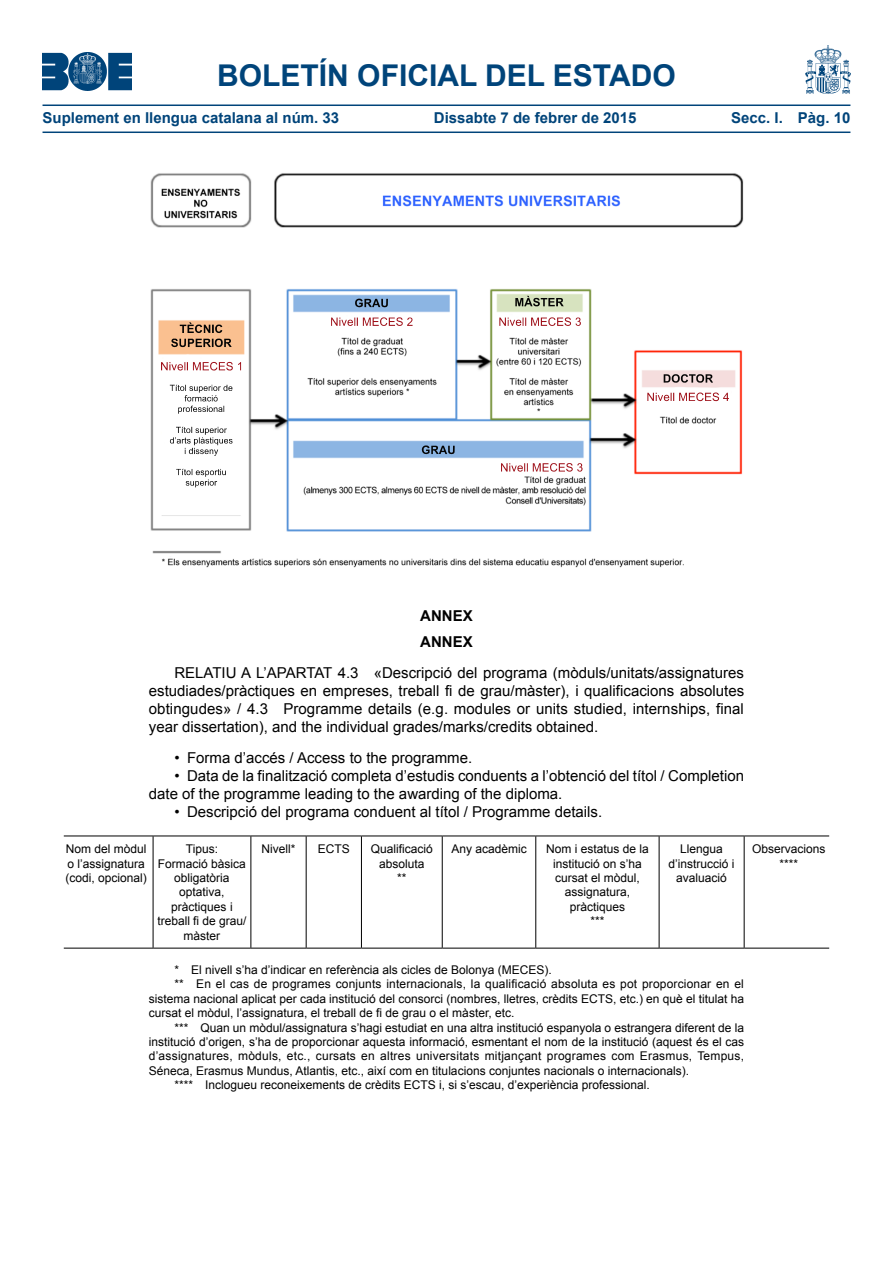
<style>
.page{position:relative;width:893px;height:1263px;background:#fff}
.page>*{position:absolute;margin:0;border:0;box-sizing:border-box;transform-origin:0 0}
.t1{font:700 30px "Arial";color:#00447a}
.PARRAFO_2{font:15px/18px "Arial MT2";color:#000;text-align:justify}
.PARRAFO{font:15px/18px "Arial";color:#000}
.t2{font:700 15px "Arial";color:#00447a}
.PARRAFO_2-2{font:15px "Arial";color:#000}
.ANEXO{font:700 15px "Arial";color:#000}
.CITA{font:12px/14.4px "Arial MT2";color:#000;text-align:justify}
.CUERPO_TABLA_CENTRO{font:12px/14.4px "Arial MT2";color:#000;text-align:center}
.s1{font-family:"Arial MT2"}
</style>
<div class="page">
<img style="left:43px;top:53px;width:89px;height:37px">
<img style="left:805px;top:46px;width:45px;height:47px">
<hr style="left:43px;top:104px;width:807px;height:2px;background:#00447a">
<hr style="left:43px;top:132px;width:807px;height:1px;background:#00447a">
<img style="left:150px;top:173px;width:594px;height:395px">
<img style="left:193px;top:362px;width:48px;height:8px">
<img style="left:363px;top:317px;width:50px;height:9px">
<img style="left:541px;top:317px;width:40px;height:9px">
<img style="left:536px;top:463px;width:47px;height:9px">
<img style="left:679px;top:392px;width:50px;height:9px">
<img style="left:180px;top:322px;width:42px;height:22px">
<img style="left:355px;top:299px;width:33px;height:8px">
<img style="left:524px;top:296px;width:40px;height:10px">
<img style="left:422px;top:445px;width:33px;height:9px">
<img style="left:672px;top:374px;width:41px;height:9px">
<img style="left:170px;top:385px;width:62px;height:6px">
<img style="left:176px;top:469px;width:45px;height:8px">
<hr style="left:153px;top:836px;width:1px;height:112px;background:#000">
<hr style="left:250px;top:836px;width:1px;height:112px;background:#000">
<hr style="left:306px;top:836px;width:1px;height:112px;background:#000">
<hr style="left:361px;top:836px;width:1px;height:112px;background:#000">
<hr style="left:442px;top:836px;width:1px;height:112px;background:#000">
<hr style="left:535px;top:836px;width:1px;height:112px;background:#000">
<hr style="left:659px;top:836px;width:1px;height:112px;background:#000">
<hr style="left:744px;top:836px;width:1px;height:112px;background:#000">
<hr style="left:64px;top:835px;width:89px;height:1px;background:#000">
<hr style="left:153px;top:835px;width:98px;height:1px;background:#000">
<hr style="left:251px;top:835px;width:55px;height:1px;background:#000">
<hr style="left:306px;top:835px;width:55px;height:1px;background:#000">
<hr style="left:361px;top:835px;width:81px;height:1px;background:#000">
<hr style="left:442px;top:835px;width:94px;height:1px;background:#000">
<hr style="left:536px;top:835px;width:123px;height:1px;background:#000">
<hr style="left:659px;top:835px;width:85px;height:1px;background:#000">
<hr style="left:744px;top:835px;width:85px;height:1px;background:#000">
<hr style="left:64px;top:948px;width:89px;height:1px;background:#000">
<hr style="left:153px;top:948px;width:98px;height:1px;background:#000">
<hr style="left:251px;top:948px;width:55px;height:1px;background:#000">
<hr style="left:306px;top:948px;width:55px;height:1px;background:#000">
<hr style="left:361px;top:948px;width:81px;height:1px;background:#000">
<hr style="left:442px;top:948px;width:94px;height:1px;background:#000">
<hr style="left:536px;top:948px;width:123px;height:1px;background:#000">
<hr style="left:659px;top:948px;width:85px;height:1px;background:#000">
<hr style="left:744px;top:948px;width:85px;height:1px;background:#000">
<h1 class="t1" style="left:217px;top:55px;width:460px">BOLETÍN OFICIAL DEL ESTADO</h1>
<p class="t2" style="left:43px;top:108px;width:298px">Suplement en llengua catalana al núm. 33</p>
<p class="t2" style="left:434px;top:108px;width:204px">Dissabte 7 de febrer de 2015</p>
<p class="t2" style="left:731px;top:108px;width:121px">Secc. I. Pàg. 10</p>
<h1 class="ANEXO" style="left:420px;top:605px;width:54px">ANNEX</h1>
<h1 class="ANEXO" style="left:420px;top:632px;width:54px">ANNEX</h1>
<p class="PARRAFO_2" style="left:149px;top:664px;width:597px;text-indent:26px">RELATIU A L’APARTAT 4.3 «Descripció del programa (mòduls/unitats/assignatures estudiades/pràctiques en empreses, treball fi de grau/màster), i qualificacions absolutes obtingudes» / 4.3 Programme details (e.g. modules or units studied, internships, final year dissertation), and the individual grades/marks/credits obtained.</p>
<p class="PARRAFO_2-2" style="left:174px;top:748px;width:299px">• Forma d’accés / Access to the programme.</p>
<p class="PARRAFO" style="left:149px;top:767px;width:597px;text-indent:26px">• Data de la finalització completa d’estudis conduents a l’obtenció del títol / Completion <span class="s1">date of the programme leading to the awarding of the diploma.</span></p>
<p class="PARRAFO" style="left:174px;top:803px;width:429px">• Descripció del programa conduent al títol / Programme details.</p>
<p class="CUERPO_TABLA_CENTRO" style="left:66px;top:842px;width:83px;text-align:left">Nom del mòdul o l’assignatura (codi, opcional)</p>
<p class="CUERPO_TABLA_CENTRO" style="left:186px;top:842px;width:34px">Tipus:</p>
<p class="CUERPO_TABLA_CENTRO" style="left:158px;top:856px;width:90px">Formació bàsica</p>
<p class="CUERPO_TABLA_CENTRO" style="left:174px;top:871px;width:57px">obligatòria optativa,</p>
<p class="CUERPO_TABLA_CENTRO" style="left:157px;top:899px;width:91px">pràctiques i treball fi de grau/</p>
<p class="CUERPO_TABLA_CENTRO" style="left:184px;top:928px;width:38px">màster</p>
<p class="CUERPO_TABLA_CENTRO" style="left:261px;top:842px;width:35px">Nivell*</p>
<p class="CUERPO_TABLA_CENTRO" style="left:318px;top:842px;width:34px">ECTS</p>
<p class="CUERPO_TABLA_CENTRO" style="left:371px;top:842px;width:64px">Qualificació</p>
<p class="CUERPO_TABLA_CENTRO" style="left:379px;top:856px;width:47px">absoluta</p>
<p class="CUERPO_TABLA_CENTRO" style="left:397px;top:871px;width:11px">**</p>
<p class="CUERPO_TABLA_CENTRO" style="left:451px;top:842px;width:77px">Any acadèmic</p>
<p class="CUERPO_TABLA_CENTRO" style="left:546px;top:842px;width:104px">Nom i estatus de la institució on s’ha cursat el mòdul, assignatura, pràctiques</p>
<p class="CUERPO_TABLA_CENTRO" style="left:590px;top:914px;width:16px">***</p>
<p class="CUERPO_TABLA_CENTRO" style="left:669px;top:842px;width:68px">Llengua d’instrucció i avaluació</p>
<p class="CUERPO_TABLA_CENTRO" style="left:752px;top:842px;width:75px">Observacions ****</p>
<p class="CITA" style="left:174px;top:963px;width:379px">* El nivell s’ha d’indicar en referència als cicles de Bolonya (MECES).</p>
<p class="CITA" style="left:149px;top:977px;width:597px;text-indent:26px">** En el cas de programes conjunts internacionals, la qualificació absoluta es pot proporcionar en el sistema nacional aplicat per cada institució del consorci (nombres, lletres, crèdits ECTS, etc.) en què el titulat ha cursat el mòdul, l’assignatura, el treball de fi de grau o el màster, etc.</p>
<p class="CITA" style="left:149px;top:1020px;width:597px;text-indent:26px">*** Quan un mòdul/assignatura s’hagi estudiat en una altra institució espanyola o estrangera diferent de la institució d’origen, s’ha de proporcionar aquesta informació, esmentant el nom de la institució (aquest és el cas d’assignatures, mòduls, etc., cursats en altres universitats mitjançant programes com Erasmus, Tempus, Séneca, Erasmus Mundus, Atlantis, etc., així com en titulacions conjuntes nacionals o internacionals).</p>
<p class="CITA" style="left:174px;top:1078px;width:477px">**** Inclogueu reconeixements de crèdits ECTS i, si s’escau, d’experiència professional.</p>
</div>
